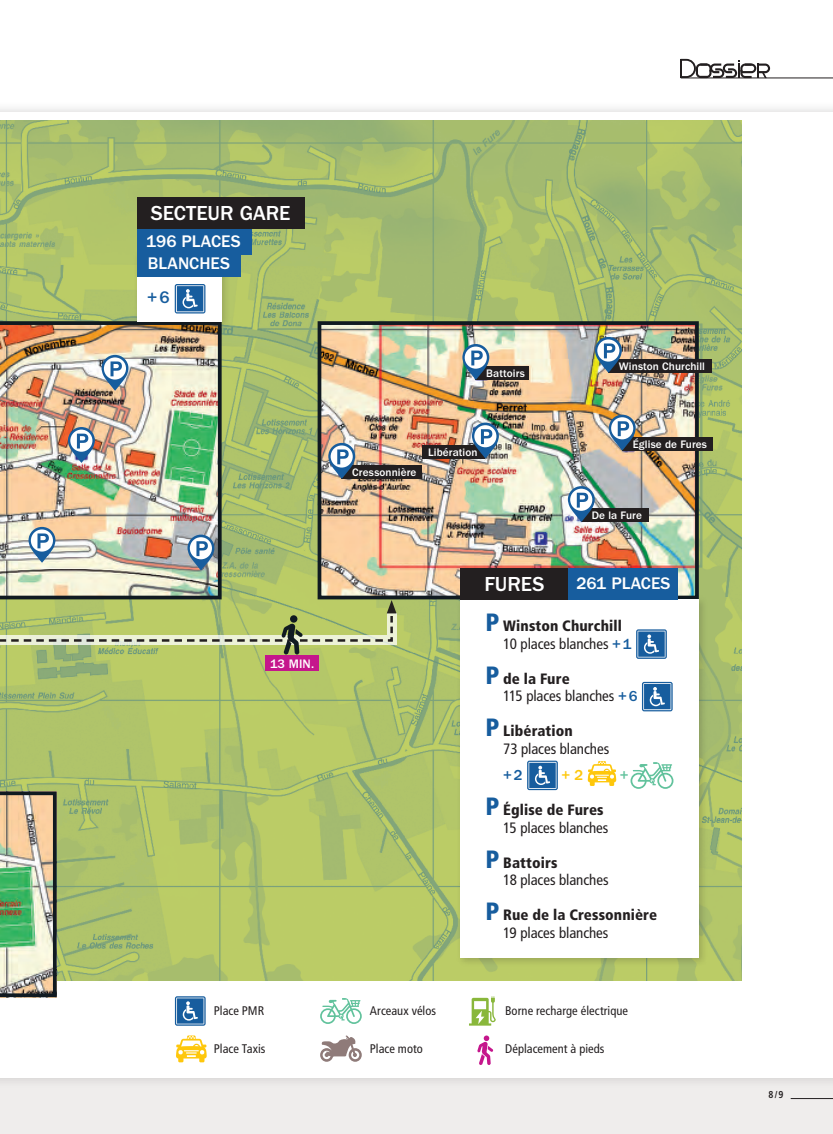
<style>
.page{position:relative;width:833px;height:1134px;background:#fff}
.page>*{position:absolute;margin:0;border:0;box-sizing:border-box;transform-origin:0 0}
.t1{font:500 21px "ITC Franklin Gothic Std";color:#fff}
.t2{font:500 17.38px/21.9px "ITC Franklin Gothic Std";color:#fff}
.t3{font:500 17.38px "ITC Franklin Gothic Std";color:#175d9e}
.t4{font:condensed 15px/17.5px "Frutiger LT Std";letter-spacing:-.005em;color:#231f20}
.t5{font:900 condensed 15px/17.5px "Frutiger LT Std";letter-spacing:.005em;color:#231f20}
.t6{font:500 15px "ITC Franklin Gothic Std";color:#175d9e}
.t7{font:500 15px "ITC Franklin Gothic Std";color:#fec70c}
.t8{font:500 15px "ITC Franklin Gothic Std";color:#61c29c}
.t9{font:500 12.75px "ITC Franklin Gothic Std";color:#fff}
.t10{font:condensed 12.5px "Frutiger LT Std";letter-spacing:.005em;color:#231f20}
.t11{font:500 11.25px "ITC Franklin Gothic Std";letter-spacing:.005em;color:#fff}
.t12{font:700 condensed 10px "Frutiger LT Std";color:#231f20;scale:.96 1}
.s1{font-size:25px;color:#175d9e}
.s2{font-weight:400}
.s3{font-family:"ITC Franklin Gothic Std";font-weight:500;font-stretch:normal;color:#175d9e}
.s4{font-weight:900;font-size:25px;color:#175d9e}
.s5{font-weight:900}
</style>
<div class="page">
<div style="left:0;top:475px;width:833px;height:659px;background:#efedec"></div>
<div style="left:0;top:100px;width:833px;height:989px;background:#231f20;opacity:.2"></div>
<div style="left:0;top:112px;width:833px;height:965px;background:#fff"></div>
<hr style="left:681px;top:78px;width:152px;height:1px;background:#231f20">
<svg style="left:680px;top:58px;width:90px;height:21px"></svg>
<hr style="left:790px;top:1098px;width:43px;height:1px;background:#231f20">
<img style="left:0;top:121px;width:742px;height:859px">
<img style="left:0;top:791px;width:57px;height:206px">
<img style="left:0;top:321px;width:222px;height:278px">
<img style="left:322px;top:326px;width:372px;height:268px">
<div style="left:317px;top:321px;width:382px;height:278px;border:4px solid #101a21"></div>
<div style="left:132px;top:248px;width:99px;height:82px;background:#231f20;opacity:.2"></div>
<div style="left:137px;top:252px;width:84px;height:69px;background:#fff"></div>
<svg style="left:175px;top:284px;width:30px;height:29px"></svg>
<div style="left:137px;top:228px;width:114px;height:27px;background:#175d9e"></div>
<div style="left:137px;top:250px;width:104px;height:26px;background:#175d9e"></div>
<svg style="left:102px;top:355px;width:26px;height:36px"></svg>
<svg style="left:68px;top:427px;width:27px;height:36px"></svg>
<svg style="left:29px;top:527px;width:26px;height:36px"></svg>
<svg style="left:187px;top:535px;width:27px;height:36px"></svg>
<div style="left:422px;top:445px;width:63px;height:13px;background:#231f20"></div>
<svg style="left:472px;top:423px;width:27px;height:35px"></svg>
<div style="left:341px;top:466px;width:81px;height:13px;background:#231f20"></div>
<svg style="left:328px;top:443px;width:27px;height:36px"></svg>
<div style="left:476px;top:367px;width:53px;height:13px;background:#231f20"></div>
<svg style="left:462px;top:344px;width:27px;height:36px"></svg>
<div style="left:622px;top:437px;width:90px;height:14px;background:#231f20"></div>
<svg style="left:609px;top:415px;width:26px;height:36px"></svg>
<div style="left:581px;top:509px;width:67px;height:13px;background:#231f20"></div>
<svg style="left:568px;top:486px;width:27px;height:36px"></svg>
<div style="left:608px;top:360px;width:104px;height:13px;background:#231f20"></div>
<svg style="left:595px;top:337px;width:27px;height:36px"></svg>
<div style="left:137px;top:197px;width:167px;height:31px;background:#231f20"></div>
<div style="left:456px;top:595px;width:252px;height:372px;background:#231f20;opacity:.2"></div>
<div style="left:460px;top:599px;width:239px;height:359px;background:#fff"></div>
<div style="left:568px;top:568px;width:110px;height:31px;background:#175d9e"></div>
<div style="left:460px;top:568px;width:108px;height:31px;background:#231f20"></div>
<svg style="left:636px;top:629px;width:31px;height:30px"></svg>
<svg style="left:642px;top:682px;width:30px;height:29px"></svg>
<svg style="left:527px;top:761px;width:31px;height:29px"></svg>
<svg style="left:588px;top:761px;width:28px;height:25px"></svg>
<svg style="left:630px;top:762px;width:43px;height:27px"></svg>
<svg style="left:320px;top:1035px;width:42px;height:27px"></svg>
<svg style="left:320px;top:998px;width:42px;height:26px"></svg>
<svg style="left:175px;top:996px;width:31px;height:30px"></svg>
<svg style="left:469px;top:996px;width:27px;height:30px"></svg>
<svg style="left:176px;top:1035px;width:31px;height:27px"></svg>
<svg style="left:477px;top:1035px;width:16px;height:30px"></svg>
<div style="left:265px;top:656px;width:54px;height:15px;background:#c5168c"></div>
<svg style="left:0;top:600px;width:396px;height:55px;background:#b5c576"></svg>
<h1 class="t1" style="left:151px;top:201px;width:141px">SECTEUR GARE</h1>
<p class="t2" style="left:146px;top:231px;width:96px">196 PLACES<br>BLANCHES</p>
<p class="t3" style="left:147px;top:288px;width:24px">+6</p>
<p class="t9" style="left:270px;top:656px;width:46px">13 MIN.</p>
<p class="t11" style="left:486px;top:367px;width:40px">Battoirs</p>
<p class="t11" style="left:619px;top:360px;width:87px">Winston Churchill</p>
<p class="t11" style="left:352px;top:466px;width:66px">Cressonnière</p>
<p class="t11" style="left:428px;top:446px;width:51px">Libération</p>
<p class="t11" style="left:632px;top:438px;width:76px">Église de Fures</p>
<p class="t11" style="left:592px;top:509px;width:52px">De la Fure</p>
<h1 class="t1" style="left:484px;top:572px;width:62px">FURES</h1>
<p class="t2" style="left:576px;top:573px;width:96px">261 PLACES</p>
<p class="t5" style="left:503px;top:617px;width:130px;text-indent:-18px"><span class="s1">P</span> Winston Churchill<br><span class="s2">10 places blanches</span> <span class="s3">+1</span></p>
<p class="t4" style="left:503px;top:670px;width:136px;text-indent:-18px"><span class="s4">P</span> <span class="s5">de la Fure<br></span>115 places blanches <span class="s3">+6</span></p>
<p class="t4" style="left:503px;top:722px;width:107px;text-indent:-18px"><span class="s4">P</span> <span class="s5">Libération<br></span>73 places blanches</p>
<p class="t6" style="left:503px;top:767px;width:21px">+2</p>
<p class="t7" style="left:561px;top:767px;width:23px">+ 2</p>
<p class="t8" style="left:620px;top:767px;width:10px">+</p>
<p class="t4" style="left:503px;top:801px;width:107px;text-indent:-18px"><span class="s4">P</span> <span class="s5">Église de Fures<br></span>15 places blanches</p>
<p class="t4" style="left:503px;top:854px;width:107px;text-indent:-18px"><span class="s4">P</span> <span class="s5">Battoirs<br></span>18 places blanches</p>
<p class="t5" style="left:503px;top:906px;width:155px;text-indent:-18px"><span class="s1">P</span> Rue de la Cressonnière<br><span class="s2">19 places blanches</span></p>
<p class="t10" style="left:214px;top:1003px;width:52px">Place PMR</p>
<p class="t10" style="left:505px;top:1003px;width:124px">Borne recharge électrique</p>
<p class="t10" style="left:214px;top:1041px;width:53px">Place Taxis</p>
<p class="t10" style="left:505px;top:1041px;width:101px">Déplacement à pieds</p>
<p class="t10" style="left:370px;top:1003px;width:68px">Arceaux vélos</p>
<p class="t10" style="left:370px;top:1041px;width:54px">Place moto</p>
<p class="t12" style="left:768px;top:1089px;width:17px">8/9</p>
</div>
